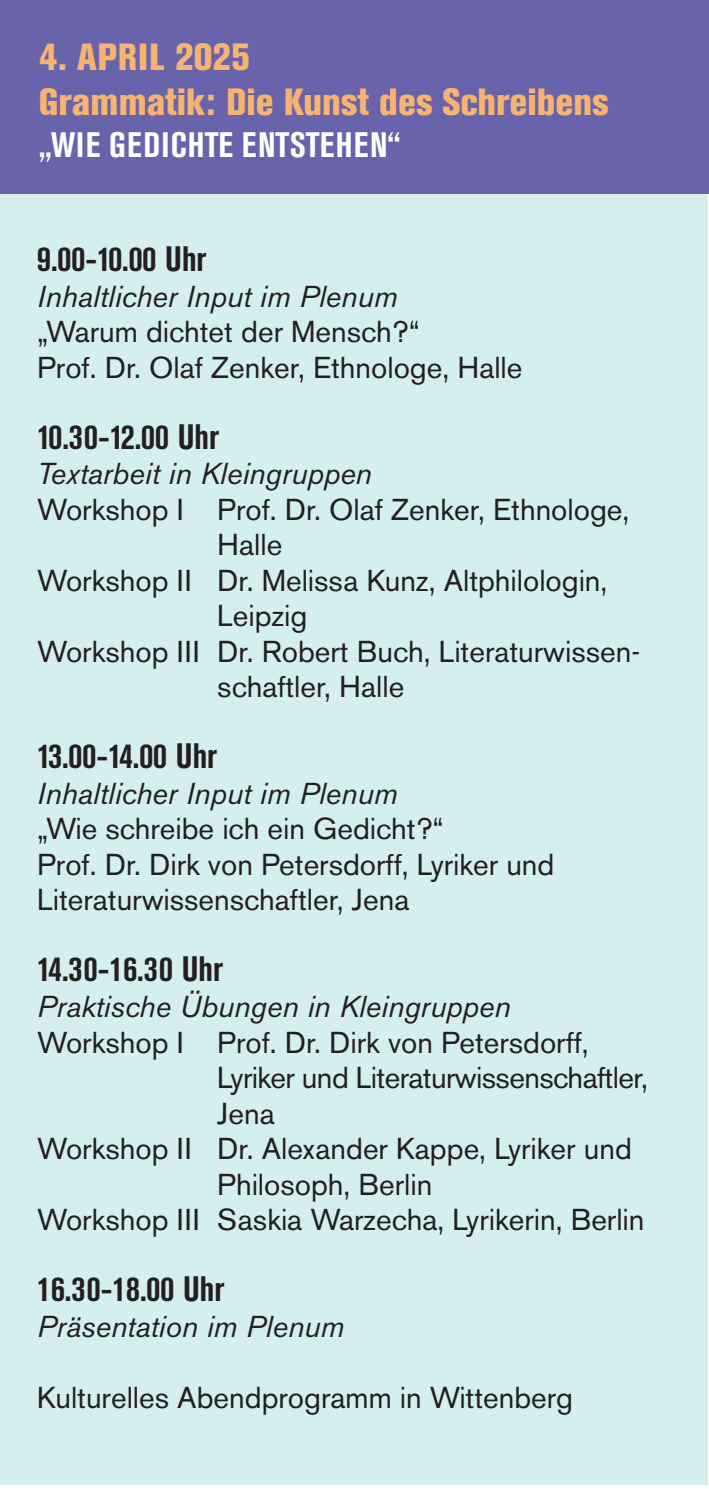
<style>
.page{position:relative;width:709px;height:1489px;background:#fff}
.page>*{position:absolute;margin:0;border:0;box-sizing:border-box;transform-origin:0 0}
.t1{font:800 condensed 37.5px/45px "Akzidenz Grotesk BE";color:#f7b471}
.t2{font:700 condensed 35px "Akzidenz Grotesk BE";color:#231f20}
.t3{font:700 condensed 35px "Akzidenz Grotesk BE";letter-spacing:.035em;color:#fff}
.t4{font:30px/35.5px "Akzidenz Grotesk BE";color:#231f20}
.t5{font:italic 30px "Akzidenz Grotesk BE";color:#231f20}
.t6{font:30px "Akzidenz Grotesk BE";letter-spacing:-.02em;color:#231f20}
</style>
<div class="page">
<div style="left:0;top:0;width:707px;height:1485px;background:#d5eff1"></div>
<div style="left:0;top:0;width:709px;height:194px;background:#6963ac"></div>
<p class="t1" style="left:39px;top:35px;width:571px">4. APRIL 2025<br>Grammatik: Die Kunst des Schreibens</p>
<p class="t3" style="left:39px;top:125px;width:363px">„WIE GEDICHTE ENTSTEHEN“</p>
<p class="t2" style="left:37px;top:239px;width:171px">9.00-10.00 Uhr</p>
<p class="t5" style="left:37px;top:278px;width:362px">Inhaltlicher Input im Plenum</p>
<p class="t4" style="left:37px;top:314px;width:487px">„Warum dichtet der Mensch?“<br>Prof. Dr. Olaf Zenker, Ethnologe, Halle</p>
<p class="t2" style="left:37px;top:416px;width:184px">10.30-12.00 Uhr</p>
<p class="t5" style="left:37px;top:455px;width:336px">Textarbeit in Kleingruppen</p>
<p class="t4" style="left:37px;top:491px;width:593px">Workshop I Prof. Dr. Olaf Zenker, Ethnologe,</p>
<p class="t4" style="left:217px;top:527px;width:66px">Halle</p>
<p class="t4" style="left:37px;top:562px;width:571px">Workshop II Dr. Melissa Kunz, Altphilologin,</p>
<p class="t4" style="left:217px;top:598px;width:91px">Leipzig</p>
<p class="t4" style="left:37px;top:633px;width:604px">Workshop III Dr. Robert Buch, Literaturwissen-</p>
<p class="t4" style="left:217px;top:669px;width:188px">schaftler, Halle</p>
<p class="t2" style="left:37px;top:736px;width:182px">13.00-14.00 Uhr</p>
<p class="t5" style="left:37px;top:775px;width:362px">Inhaltlicher Input im Plenum</p>
<p class="t4" style="left:37px;top:811px;width:519px">„Wie schreibe ich ein Gedicht?“<br>Prof. Dr. Dirk von Petersdorff, Lyriker und<br>Literaturwissenschaftler, Jena</p>
<p class="t2" style="left:37px;top:949px;width:188px">14.30-16.30 Uhr</p>
<p class="t5" style="left:37px;top:988px;width:475px">Praktische Übungen in Kleingruppen</p>
<p class="t4" style="left:37px;top:1024px;width:553px">Workshop I Prof. Dr. Dirk von Petersdorff,</p>
<p class="t6" style="left:217px;top:1059px;width:432px">Lyriker und Literaturwissenschaftler,</p>
<p class="t4" style="left:217px;top:1095px;width:59px">Jena</p>
<p class="t4" style="left:37px;top:1130px;width:596px">Workshop II Dr. Alexander Kappe, Lyriker und</p>
<p class="t4" style="left:217px;top:1166px;width:217px">Philosoph, Berlin</p>
<p class="t4" style="left:37px;top:1201px;width:608px">Workshop III Saskia Warzecha, Lyrikerin, Berlin</p>
<p class="t2" style="left:37px;top:1268px;width:189px">16.30-18.00 Uhr</p>
<p class="t5" style="left:37px;top:1307px;width:308px">Präsentation im Plenum</p>
<p class="t4" style="left:37px;top:1379px;width:537px">Kulturelles Abendprogramm in Wittenberg</p>
</div>
